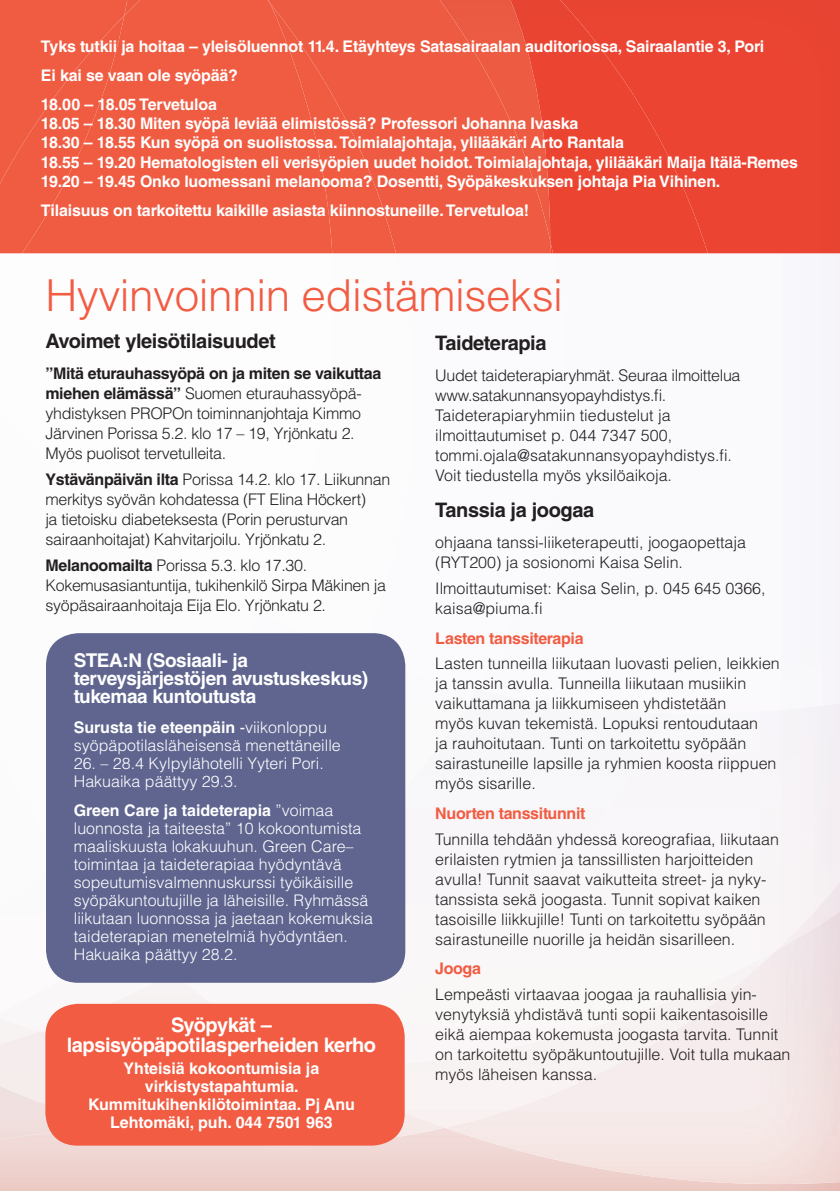
<style>
.page{position:relative;width:840px;height:1191px;background:#fff}
.page>*{position:absolute;margin:0;border:0;box-sizing:border-box;transform-origin:0 0}
.t1{font:300 44px "Helvetica LT Std";letter-spacing:-.01em;color:#f15c42}
.t2{font:700 20px "Helvetica LT Std";letter-spacing:-.02em;color:#231f20}
.t3{font:700 20px/20px "Helvetica LT Std";letter-spacing:-.02em;color:#fff;text-align:center}
.t4{font:700 19px/18px "Helvetica LT Std";letter-spacing:-.02em;color:#fff}
.t5{font:300 16px/20px "Helvetica LT Std";color:#231f20}
.t6{font:700 16px/19.2px "Helvetica LT Std";letter-spacing:-.01em;color:#fff}
.t7{font:300 16px/20px "Helvetica LT Std";letter-spacing:-.02em;color:#231f20}
.t8{font:300 16px/18px "Helvetica LT Std";color:#fff}
.t9{font:700 16px "Helvetica LT Std";letter-spacing:-.02em;color:#f15c42}
.s1{font-weight:700}
.s2{font-weight:400}
</style>
<div class="page">
<img style="left:0;top:1139px;width:839px;height:52px">
<img style="left:377px;top:1127px;width:68px;height:18px">
<img style="left:445px;top:1067px;width:394px;height:117px">
<div style="left:401px;top:1067px;width:374px;height:60px;background:#f6eced"></div>
<img style="left:0;top:1122px;width:58px;height:17px">
<img style="left:173px;top:713px;width:493px;height:345px">
<img style="left:397px;top:689px;width:79px;height:283px">
<img style="left:0;top:933px;width:130px;height:80px">
<div style="left:45px;top:1003px;width:359px;height:142px;background:#f15c42;border-radius:32px"></div>
<div style="left:332px;top:0;width:178px;height:253px;background:#ee5b42"></div>
<div style="left:332px;top:3px;width:64px;height:250px;background:#ee5b42"></div>
<div style="left:124px;top:0;width:208px;height:253px;background:#f05c42"></div>
<div style="left:0;top:0;width:127px;height:184px;background:#ef5c42"></div>
<div style="left:0;top:16px;width:124px;height:237px;background:#f05c42"></div>
<div style="left:707px;top:0;width:132px;height:253px;background:#eb4432"></div>
<img style="left:510px;top:0;width:197px;height:253px">
<svg style="left:550px;top:241px;width:2px;height:12px"></svg>
<div style="left:46px;top:633px;width:359px;height:349px;background:#5f658f;border-radius:32px"></div>
<p class="t6" style="left:41px;top:32px;width:724px;line-height:28.8px">Tyks tutkii ja hoitaa – yleisöluennot 11.4. Etäyhteys Satasairaalan auditoriossa, Sairaalantie 3, Pori<br>Ei kai se vaan ole syöpää?<br>18.00 – 18.05 Tervetuloa</p>
<p class="t6" style="left:41px;top:114px;width:758px">18.05 – 18.30 Miten syöpä leviää elimistössä? Professori Johanna Ivaska<br>18.30 – 18.55 Kun syöpä on suolistossa. Toimialajohtaja, ylilääkäri Arto Rantala<br>18.55 – 19.20 Hematologisten eli verisyöpien uudet hoidot. Toimialajohtaja, ylilääkäri Maija Itälä-Remes 19.20 – 19.45 Onko luomessani melanooma? Dosentti, Syöpäkeskuksen johtaja Pia Vihinen.</p>
<p class="t6" style="left:41px;top:200px;width:489px">Tilaisuus on tarkoitettu kaikille asiasta kiinnostuneille. Tervetuloa!</p>
<h1 class="t1" style="left:45px;top:268px;width:519px">Hyvinvoinnin edistämiseksi</h1>
<p class="t2" style="left:45px;top:328px;width:232px">Avoimet yleisötilaisuudet</p>
<p class="t7" style="left:45px;top:363px;width:337px"><span class="s1">”Mitä eturauhassyöpä on ja miten se vaikuttaa miehen elämässä”</span> Suomen eturauhassyöpä&shy;yhdistyksen PROPOn toiminnanjohtaja Kimmo Järvinen Porissa 5.2. klo 17 – 19, Yrjönkatu 2.<br>Myös puolisot tervetulleita.</p>
<p class="t7" style="left:45px;top:469px;width:346px"><span class="s1">Ystävänpäivän ilta</span> Porissa 14.2. klo 17. Liikunnan merkitys syövän kohdatessa (FT Elina Höckert)<br>ja tietoisku diabeteksesta (Porin perusturvan sairaanhoitajat) Kahvitarjoilu. Yrjönkatu 2.</p>
<p class="t7" style="left:45px;top:555px;width:342px"><span class="s1">Melanoomailta</span> Porissa 5.3. klo 17.30.<br>Kokemusasiantuntija, tukihenkilö Sirpa Mäkinen ja syöpäsairaanhoitaja Eija Elo. Yrjönkatu 2.</p>
<p class="t4" style="left:74px;top:651px;width:296px">STEA:N (Sosiaali- ja terveysjärjestöjen avustuskeskus) tukemaa kuntoutusta</p>
<p class="t8" style="left:74px;top:718px;width:268px"><span class="s1">Surusta tie eteenpäin</span> <span class="s2">-</span>viikonloppu syöpäpotilasläheisensä menettäneille</p>
<p class="t8" style="left:74px;top:754px;width:251px">26. – 28.4 Kylpylähotelli Yyteri Pori.<br>Hakuaika päättyy 29.3.</p>
<p class="t8" style="left:74px;top:801px;width:300px"><span class="s1">Green Care ja taideterapia</span> ”voimaa luonnosta ja taiteesta” 10 kokoontumista maaliskuusta lokakuuhun. Green Care– toimintaa ja taideterapiaa hyödyntävä sopeutumisvalmennuskurssi työikäisille syöpäkuntoutujille ja läheisille. Ryhmässä liikutaan luonnossa ja jaetaan kokemuksia taideterapian menetelmiä hyödyntäen.<br>Hakuaika päättyy 28.2.</p>
<p class="t2" style="left:435px;top:331px;width:113px">Taideterapia</p>
<p class="t5" style="left:435px;top:365px;width:306px">Uudet taideterapiaryhmät. Seuraa ilmoittelua www.satakunnansyopayhdistys.fi.<br>Taideterapiaryhmiin tiedustelut ja ilmoittautumiset p. 044 7347 500, tommi.ojala@satakunnansyopayhdistys.fi.<br>Voit tiedustella myös yksilöaikoja.</p>
<p class="t2" style="left:435px;top:497px;width:160px">Tanssia ja joogaa</p>
<p class="t5" style="left:435px;top:532px;width:312px">ohjaana tanssi-liiketerapeutti, joogaopettaja (RYT200) ja sosionomi Kaisa Selin.</p>
<p class="t5" style="left:435px;top:578px;width:331px">Ilmoittautumiset: Kaisa Selin, p. 045 645 0366, kaisa@piuma.fi</p>
<p class="t9" style="left:435px;top:628px;width:150px">Lasten tanssiterapia</p>
<p class="t5" style="left:435px;top:653px;width:346px">Lasten tunneilla liikutaan luovasti pelien, leikkien ja tanssin avulla. Tunneilla liikutaan musiikin vaikuttamana ja liikkumiseen yhdistetään<br>myös kuvan tekemistä. Lopuksi rentoudutaan<br>ja rauhoitutaan. Tunti on tarkoitettu syöpään sairastuneille lapsille ja ryhmien koosta riippuen myös sisarille.</p>
<p class="t9" style="left:435px;top:803px;width:152px">Nuorten tanssitunnit</p>
<p class="t5" style="left:435px;top:828px;width:345px">Tunnilla tehdään yhdessä koreografiaa, liikutaan erilaisten rytmien ja tanssillisten harjoitteiden avulla! Tunnit saavat vaikutteita street- ja nyky&shy;tanssista sekä joogasta. Tunnit sopivat kaiken tasoisille liikkujille! Tunti on tarkoitettu syöpään sairastuneille nuorille ja heidän sisarilleen.</p>
<p class="t9" style="left:435px;top:959px;width:47px">Jooga</p>
<p class="t5" style="left:435px;top:984px;width:356px">Lempeästi virtaavaa joogaa ja rauhallisia yin&shy;venytyksiä yhdistävä tunti sopii kaikentasoisille eikä aiempaa kokemusta joogasta tarvita. Tunnit on tarkoitettu syöpäkuntoutujille. Voit tulla mukaan myös läheisen kanssa.</p>
<p class="t3" style="left:67px;top:1014px;width:311px">Syöpykät – lapsisyöpäpotilasperheiden kerho</p>
<p class="t6" style="left:88px;top:1058px;width:268px;line-height:18px;text-align:center">Yhteisiä kokoontumisia ja virkistystapahtumia.<br>Kummitukihenkilötoimintaa. Pj Anu<br>Lehtomäki, puh. 044 7501 963</p>
</div>
